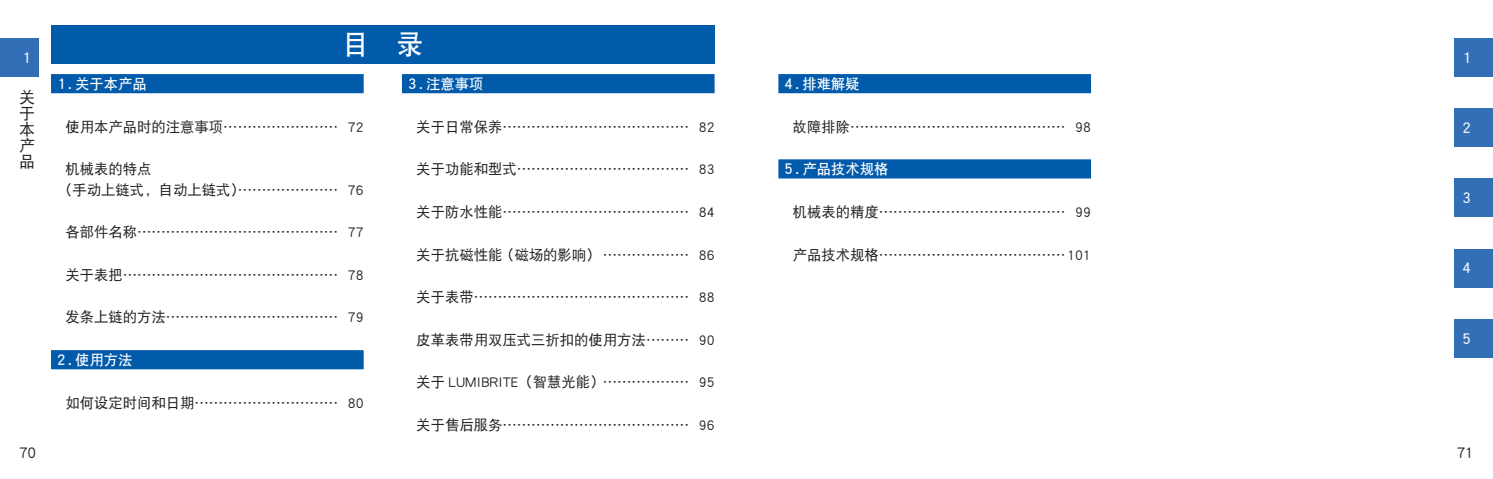
<style>
.page{position:relative;width:1493px;height:479px;background:#fff}
.page>*{position:absolute;margin:0;border:0;box-sizing:border-box;transform-origin:0 0}
.t1{font:27px "DF Hei GB W7";color:#fff}
.t2{font:15.97px/16px "DF Hei GB W5";color:#231f20;text-align:justify}
.t3{font:15.75px "DF Hei GB W5";color:#231f20}
.t4{font:14.4px/20.2px "DF Hei GB W5";color:#231f20}
.t5{font:14.4px "DF Hei GB W7";color:#fff}
.t6{font:14.4px "DF Hei GB W5";color:#fff}
</style>
<div class="page">
<div style="left:0;top:38px;width:38px;height:39px;background:#326fb7"></div>
<div style="left:1454px;top:38px;width:38px;height:39px;background:#326fb7"></div>
<div style="left:51px;top:26px;width:663px;height:38px;background:#015aaa"></div>
<div style="left:51px;top:74px;width:313px;height:19px;background:#015aaa"></div>
<div style="left:51px;top:350px;width:313px;height:19px;background:#015aaa"></div>
<div style="left:402px;top:74px;width:312px;height:19px;background:#015aaa"></div>
<div style="left:1454px;top:108px;width:38px;height:39px;background:#326fb7"></div>
<div style="left:1454px;top:179px;width:38px;height:38px;background:#326fb7"></div>
<div style="left:1454px;top:249px;width:38px;height:38px;background:#326fb7"></div>
<div style="left:1454px;top:319px;width:38px;height:38px;background:#326fb7"></div>
<div style="left:778px;top:74px;width:313px;height:19px;background:#015aaa"></div>
<div style="left:778px;top:159px;width:313px;height:19px;background:#015aaa"></div>
<h1 class="t1" style="left:342px;top:30px;width:83px">目　录</h1>
<p class="t6" style="left:19px;top:50px;width:16px">１</p>
<p class="t6" style="left:1459px;top:50px;width:16px">１</p>
<p class="t2" style="left:19px;top:89px;width:17px">关于本产品</p>
<p class="t5" style="left:781px;top:76px;width:80px">４. 排难解疑</p>
<p class="t4" style="left:792px;top:116px;width:300px">故障排除……………………………………… 98</p>
<p class="t5" style="left:781px;top:161px;width:109px">５. 产品技术规格</p>
<p class="t4" style="left:792px;top:201px;width:300px">机械表的精度………………………………… 99</p>
<p class="t4" style="left:792px;top:244px;width:300px">产品技术规格…………………………………101</p>
<p class="t5" style="left:405px;top:76px;width:80px">３. 注意事项</p>
<p class="t4" style="left:416px;top:116px;width:300px">关于日常保养………………………………… 82</p>
<p class="t4" style="left:416px;top:159px;width:300px">关于功能和型式……………………………… 83</p>
<p class="t4" style="left:416px;top:201px;width:300px">关于防水性能………………………………… 84</p>
<p class="t4" style="left:416px;top:244px;width:300px">关于抗磁性能（磁场的影响） ……………… 86</p>
<p class="t4" style="left:416px;top:286px;width:300px">关于表带……………………………………… 88</p>
<p class="t4" style="left:416px;top:329px;width:300px">皮革表带用双压式三折扣的使用方法……… 90</p>
<p class="t4" style="left:416px;top:371px;width:300px">关于 LUMIBRITE（智慧光能）……………… 95</p>
<p class="t4" style="left:416px;top:414px;width:300px">关于售后服务………………………………… 96</p>
<p class="t5" style="left:54px;top:76px;width:94px">１. 关于本产品</p>
<p class="t4" style="left:65px;top:116px;width:300px">使用本产品时的注意事项…………………… 72</p>
<p class="t4" style="left:58px;top:159px;width:307px;text-indent:7px">机械表的特点<br>（手动上链式，自动上链式）………………… 76</p>
<p class="t4" style="left:65px;top:221px;width:300px">各部件名称…………………………………… 77</p>
<p class="t4" style="left:65px;top:264px;width:300px">关于表把……………………………………… 78</p>
<p class="t4" style="left:65px;top:306px;width:300px">发条上链的方法……………………………… 79</p>
<p class="t5" style="left:54px;top:352px;width:80px">２. 使用方法</p>
<p class="t4" style="left:65px;top:392px;width:300px">如何设定时间和日期………………………… 80</p>
<p class="t6" style="left:1459px;top:120px;width:16px">２</p>
<p class="t6" style="left:1459px;top:190px;width:16px">３</p>
<p class="t6" style="left:1459px;top:260px;width:16px">４</p>
<p class="t6" style="left:1459px;top:330px;width:16px">５</p>
<p class="t3" style="left:19px;top:443px;width:19px">70</p>
<p class="t3" style="left:1456px;top:443px;width:19px">71</p>
</div>
